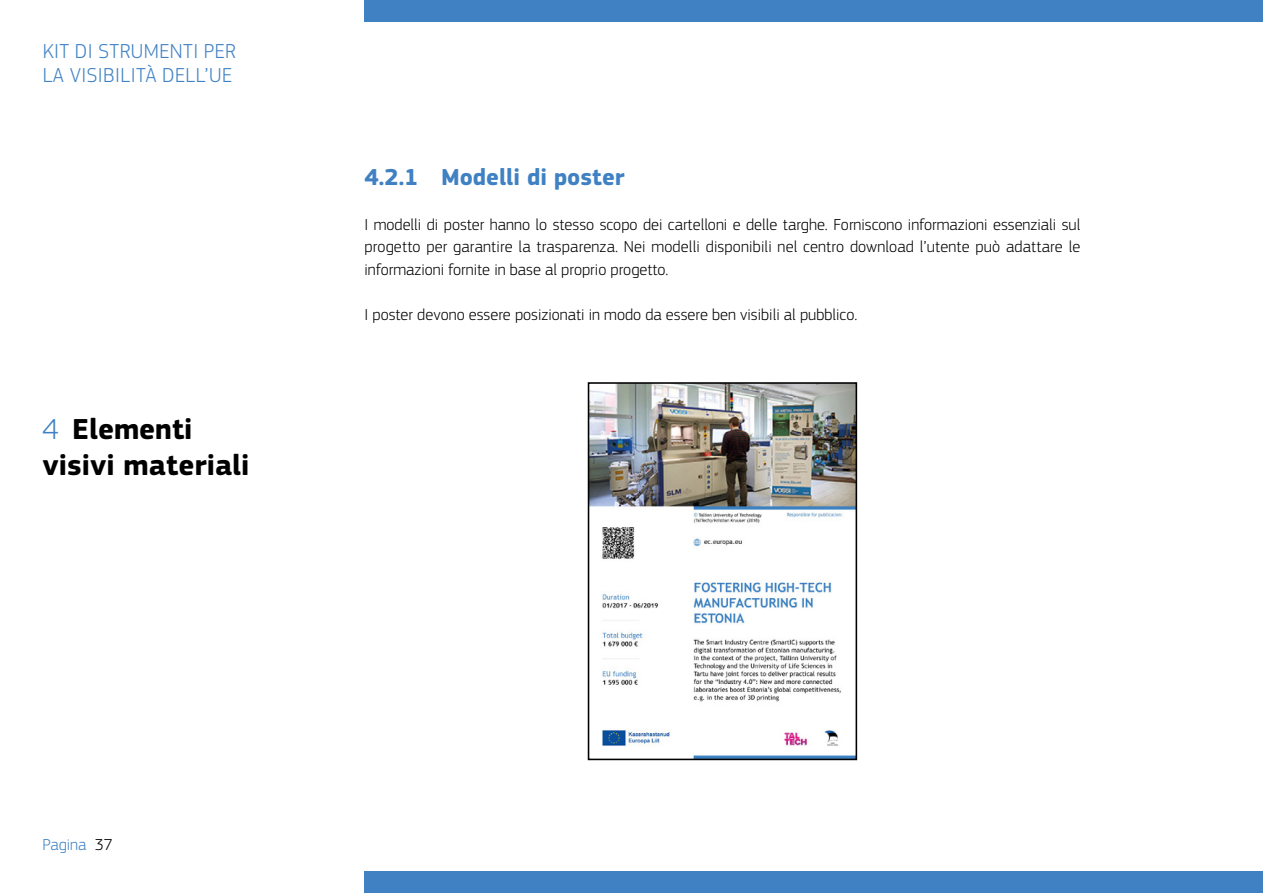
<style>
.page{position:relative;width:1263px;height:893px;background:#fff}
.page>*{position:absolute;margin:0;border:0;box-sizing:border-box;transform-origin:0 0}
.t1{font:700 30px/36px "EC Square Sans Pro";color:#000}
._1_1_1_Heading{font:700 24px "EC Square Sans Pro";color:#3f81c3}
.t2{font:300 21px/24px "EC Square Sans Pro";letter-spacing:.02em;color:#3f81c3}
.Body{font:300 16.5px/22.5px "EC Square Sans Pro";color:#000;text-align:justify}
.t3{font:300 16.5px "EC Square Sans Pro";color:#3f81c3}
.s1{font-weight:300;color:#3f81c3}
.s2{color:#000}
</style>
<div class="page">
<div style="left:364px;top:872px;width:899px;height:21px;background:#3f81c3"></div>
<div style="left:364px;top:0;width:899px;height:21px;background:#3f81c3"></div>
<img style="left:591px;top:385px;width:263px;height:372px">
<div style="left:588px;top:382px;width:269px;height:378px;border:2px solid #000"></div>
<p class="t2" style="left:43px;top:39px;width:195px">KIT DI STRUMENTI PER<br>LA VISIBILITÀ DELL’UE</p>
<h1 class="t1" style="left:43px;top:412px;width:208px"><span class="s1">4</span> Elementi visivi materiali</h1>
<p class="_1_1_1_Heading" style="left:364px;top:163px;width:262px">4.2.1 Modelli di poster</p>
<p class="Body" style="left:364px;top:213px;width:717px">I modelli di poster hanno lo stesso scopo dei cartelloni e delle targhe. Forniscono informazioni essenziali sul progetto per garantire la trasparenza. Nei modelli disponibili nel centro download l’utente può adattare le informazioni fornite in base al proprio progetto.</p>
<p class="Body" style="left:364px;top:303px;width:494px">I poster devono essere posizionati in modo da essere ben visibili al pubblico.</p>
<p class="t3" style="left:43px;top:835px;width:72px">Pagina <span class="s2">37</span></p>
</div>
